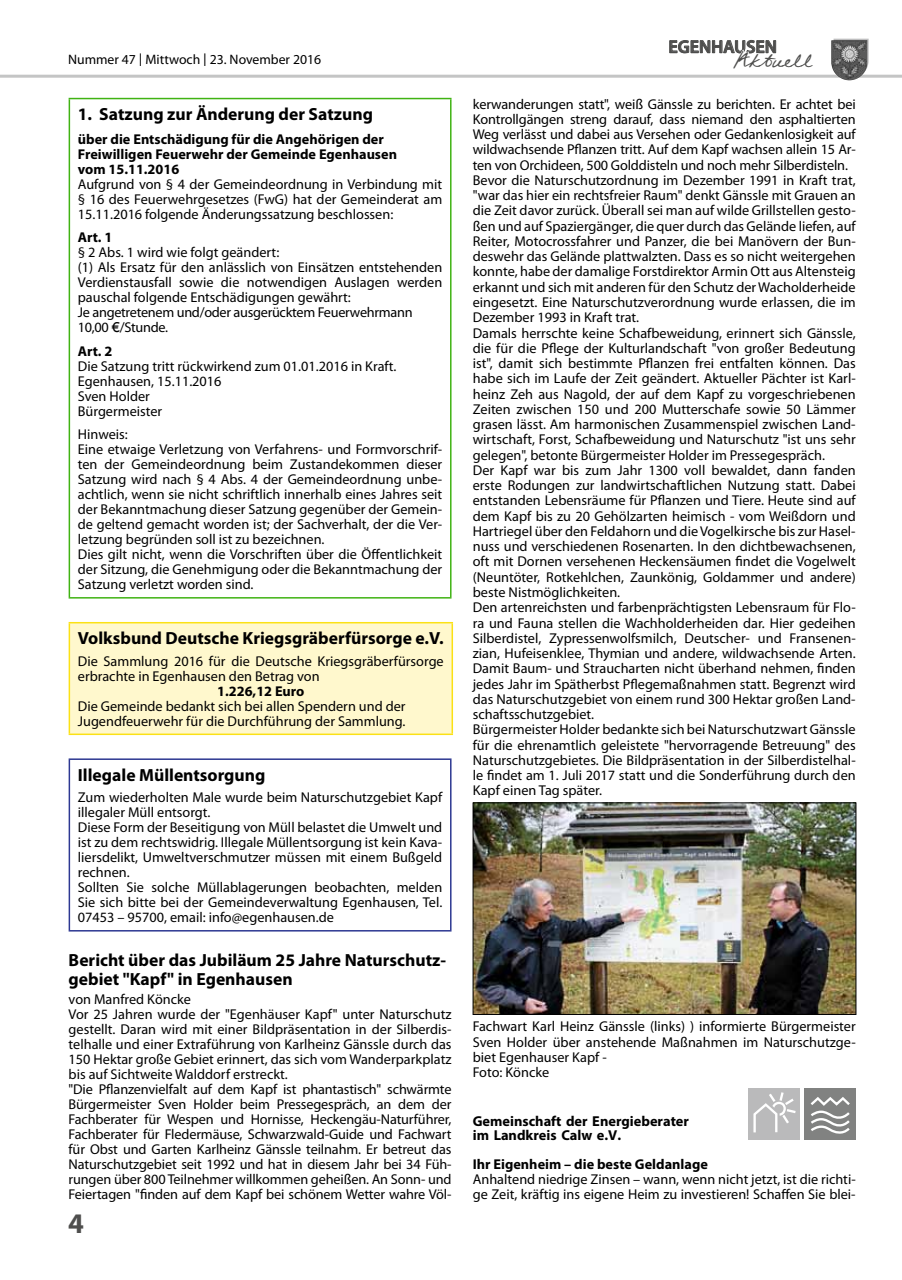
<style>
.page{position:relative;width:902px;height:1280px;background:#fff}
.page>*{position:absolute;margin:0;border:0;box-sizing:border-box;transform-origin:0 0}
.t1{font:700 28.5px "Myriad Pro";color:#4e4e4d}
.t2{font:22.95px "Federico Handwriting";color:#4e4e4d}
.t3{font:600 18px "Myriad Pro";color:#4e4e4d}
.t4{font:700 17.55px/19.2px "Myriad Pro";color:#000}
.t5{font:700 14.4px/14.4px "Myriad Pro";color:#000}
.t6{font:14.25px/15.3px "Myriad Pro";color:#000}
.t7{font:700 14.25px/15px "Myriad Pro";color:#000}
.t8{font:13.65px "Myriad Pro";color:#000}
.s1{font-family:"Lucida Sans"}
.s2{font-family:"Gill Sans"}
</style>
<div class="page">
<hr style="left:0;top:75px;width:901px;height:3px;background:#c4c5c5">
<svg style="left:669px;top:40px;width:108px;height:14px"></svg>
<svg style="left:833px;top:39px;width:35px;height:39px"></svg>
<img style="left:831px;top:40px;width:36px;height:40px">
<hr style="left:69px;top:98px;width:382px;height:1px;background:#40b313">
<hr style="left:69px;top:99px;width:1px;height:498px;background:#40b313">
<hr style="left:450px;top:99px;width:1px;height:498px;background:#40b313">
<hr style="left:69px;top:597px;width:382px;height:2px;background:#40b313">
<div style="left:69px;top:623px;width:383px;height:111px;background:#fff8cd"></div>
<hr style="left:69px;top:622px;width:384px;height:1px;background:#fbe115">
<hr style="left:69px;top:623px;width:1px;height:110px;background:#fbe115">
<hr style="left:451px;top:623px;width:2px;height:110px;background:#fbe115">
<hr style="left:69px;top:733px;width:384px;height:2px;background:#fbe115">
<hr style="left:69px;top:758px;width:382px;height:2px;background:#2d3892">
<hr style="left:69px;top:760px;width:1px;height:170px;background:#2d3892">
<hr style="left:450px;top:760px;width:1px;height:170px;background:#2d3892">
<hr style="left:69px;top:930px;width:382px;height:1px;background:#2d3892">
<img style="left:475px;top:805px;width:379px;height:208px">
<div style="left:473px;top:803px;width:383px;height:212px;border:1px solid #000"></div>
<div style="left:748px;top:1089px;width:52px;height:51px;background:#bababb"></div>
<div style="left:804px;top:1089px;width:52px;height:51px;background:#818281"></div>
<svg style="left:753px;top:1092px;width:43px;height:41px"></svg>
<svg style="left:810px;top:1097px;width:40px;height:37px"></svg>
<p class="t8" style="left:68px;top:51px;width:254px">Nummer 47 <span class="s1">|</span> Mittwoch <span class="s1">|</span> 23. November 2016</p>
<p class="t4" style="left:78px;top:104px;width:296px">1. Satzung zur Änderung der Satzung</p>
<p class="t7" style="left:78px;top:131px;width:320px">über die Entschädigung für die Angehörigen der<br>Freiwilligen Feuerwehr der Gemeinde Egenhausen vom 15.11.2016</p>
<p class="t6" style="left:78px;top:176px;width:366px;text-align:justify">Aufgrund von § 4 der Gemeindeordnung in Verbindung mit § 16 des Feuerwehrgesetzes (FwG) hat der Gemeinderat am 15.11.2016 folgende Änderungssatzung beschlossen:</p>
<p class="t7" style="left:78px;top:230px;width:36px">Art. 1</p>
<p class="t6" style="left:78px;top:245px;width:366px">§ 2 Abs. 1 wird wie folgt geändert:<br>(1) Als Ersatz für den anlässlich von Einsätzen entstehenden Verdienstausfall sowie die notwendigen Auslagen werden pauschal folgende Entschädigungen gewährt:<br>Je angetretenem und/oder ausgerücktem Feuerwehrmann 10,00 <span class="s2">€</span>/Stunde.</p>
<p class="t7" style="left:78px;top:343px;width:36px">Art. 2</p>
<p class="t6" style="left:78px;top:358px;width:320px">Die Satzung tritt rückwirkend zum 01.01.2016 in Kraft.<br>Egenhausen, 15.11.2016<br>Sven Holder<br>Bürgermeister</p>
<p class="t6" style="left:78px;top:427px;width:366px">Hinweis:<br>Eine etwaige Verletzung von Verfahrens- und Formvorschrif&shy;ten der Gemeindeordnung beim Zustandekommen dieser Satzung wird nach § 4 Abs. 4 der Gemeindeordnung unbe&shy;achtlich, wenn sie nicht schriftlich innerhalb eines Jahres seit der Bekanntmachung dieser Satzung gegenüber der Gemein&shy;de geltend gemacht worden ist; der Sachverhalt, der die Ver&shy;letzung begründen soll ist zu bezeichnen.<br>Dies gilt nicht, wenn die Vorschriften über die Öffentlichkeit der Sitzung, die Genehmigung oder die Bekanntmachung der Satzung verletzt worden sind.</p>
<p class="t4" style="left:78px;top:628px;width:367px">Volksbund Deutsche Kriegsgräberfürsorge e.V.</p>
<p class="t6" style="left:78px;top:653px;width:367px">Die Sammlung 2016 für die Deutsche Kriegsgräberfürsorge erbrachte in Egenhausen den Betrag von</p>
<p class="t7" style="left:217px;top:683px;width:89px">1.226,12 Euro</p>
<p class="t6" style="left:78px;top:698px;width:329px">Die Gemeinde bedankt sich bei allen Spendern und der<br>Jugendfeuerwehr für die Durchführung der Sammlung.</p>
<p class="t4" style="left:78px;top:765px;width:189px">Illegale Müllentsorgung</p>
<p class="t6" style="left:78px;top:790px;width:366px">Zum wiederholten Male wurde beim Naturschutzgebiet Kapf illegaler Müll entsorgt.<br>Diese Form der Beseitigung von Müll belastet die Umwelt und ist zu dem rechtswidrig. Illegale Müllentsorgung ist kein Kava&shy;liersdelikt, Umweltverschmutzer müssen mit einem Bußgeld rechnen.<br>Sollten Sie solche Müllablagerungen beobachten, melden Sie sich bitte bei der Gemeindeverwaltung Egenhausen, Tel.<br>07453 – 95700, email: info@egenhausen.de</p>
<p class="t4" style="left:69px;top:949px;width:379px">Bericht über das Jubiläum 25 Jahre Naturschutz&shy;gebiet "Kapf" in Egenhausen</p>
<p class="t6" style="left:69px;top:991px;width:384px">von Manfred Köncke<br>Vor 25 Jahren wurde der "Egenhäuser Kapf" unter Naturschutz gestellt. Daran wird mit einer Bildpräsentation in der Silberdis&shy;telhalle und einer Extraführung von Karlheinz Gänssle durch das 150 Hektar große Gebiet erinnert, das sich vom Wanderparkplatz bis auf Sichtweite Walddorf erstreckt.<br>"Die Pflanzenvielfalt auf dem Kapf ist phantastisch" schwärmte Bürgermeister Sven Holder beim Pressegespräch, an dem der Fachberater für Wespen und Hornisse, Heckengäu-Naturführer, Fachberater für Fledermäuse, Schwarzwald-Guide und Fachwart für Obst und Garten Karlheinz Gänssle teilnahm. Er betreut das Naturschutzgebiet seit 1992 und hat in diesem Jahr bei 34 Füh&shy;rungen über 800 Teilnehmer willkommen geheißen. An Sonn- und Feiertagen "finden auf dem Kapf bei schönem Wetter wahre Völ-</p>
<h1 class="t1" style="left:68px;top:1205px;width:17px">4</h1>
<p class="t3" style="left:668px;top:35px;width:110px">EGENHAUSEN</p>
<h2 class="t2" style="left:733px;top:46px;width:80px">Aktuell</h2>
<p class="t6" style="left:473px;top:96px;width:384px">kerwanderungen statt", weiß Gänssle zu berichten. Er achtet bei Kontrollgängen streng darauf, dass niemand den asphaltierten Weg verlässt und dabei aus Versehen oder Gedankenlosigkeit auf wildwachsende Pflanzen tritt. Auf dem Kapf wachsen allein 15 Ar&shy;ten von Orchideen, 500 Golddisteln und noch mehr Silberdisteln.<br>Bevor die Naturschutzordnung im Dezember 1991 in Kraft trat, "war das hier ein rechtsfreier Raum" denkt Gänssle mit Grauen an die Zeit davor zurück. Überall sei man auf wilde Grillstellen gesto&shy;ßen und auf Spaziergänger, die quer durch das Gelände liefen, auf Reiter, Motocrossfahrer und Panzer, die bei Manövern der Bun&shy;deswehr das Gelände plattwalzten. Dass es so nicht weitergehen konnte, habe der damalige Forstdirektor Armin Ott aus Altensteig erkannt und sich mit anderen für den Schutz der Wacholderheide eingesetzt. Eine Naturschutzverordnung wurde erlassen, die im Dezember 1993 in Kraft trat.<br>Damals herrschte keine Schafbeweidung, erinnert sich Gänssle, die für die Pflege der Kulturlandschaft "von großer Bedeutung ist", damit sich bestimmte Pflanzen frei entfalten können. Das habe sich im Laufe der Zeit geändert. Aktueller Pächter ist Karl&shy;heinz Zeh aus Nagold, der auf dem Kapf zu vorgeschriebenen Zeiten zwischen 150 und 200 Mutterschafe sowie 50 Lämmer grasen lässt. Am harmonischen Zusammenspiel zwischen Land&shy;wirtschaft, Forst, Schafbeweidung und Naturschutz "ist uns sehr gelegen", betonte Bürgermeister Holder im Pressegespräch.<br>Der Kapf war bis zum Jahr 1300 voll bewaldet, dann fanden erste Rodungen zur landwirtschaftlichen Nutzung statt. Dabei entstanden Lebensräume für Pflanzen und Tiere. Heute sind auf dem Kapf bis zu 20 Gehölzarten heimisch - vom Weißdorn und Hartriegel über den Feldahorn und die Vogelkirsche bis zur Hasel&shy;nuss und verschiedenen Rosenarten. In den dichtbewachsenen, oft mit Dornen versehenen Heckensäumen findet die Vogelwelt (Neuntöter, Rotkehlchen, Zaunkönig, Goldammer und andere) beste Nistmöglichkeiten.<br>Den artenreichsten und farbenprächtigsten Lebensraum für Flo&shy;ra und Fauna stellen die Wachholderheiden dar. Hier gedeihen Silberdistel, Zypressenwolfsmilch, Deutscher- und Fransenen&shy;zian, Hufeisenklee, Thymian und andere, wildwachsende Arten.<br>Damit Baum- und Straucharten nicht überhand nehmen, finden jedes Jahr im Spätherbst Pflegemaßnahmen statt. Begrenzt wird das Naturschutzgebiet von einem rund 300 Hektar großen Land&shy;schaftsschutzgebiet.<br>Bürgermeister Holder bedankte sich bei Naturschutzwart Gänssle für die ehrenamtlich geleistete "hervorragende Betreuung" des Naturschutzgebietes. Die Bildpräsentation in der Silberdistelhal&shy;le findet am 1. Juli 2017 statt und die Sonderführung durch den Kapf einen Tag später.</p>
<p class="t6" style="left:473px;top:1018px;width:384px">Fachwart Karl Heinz Gänssle (links) ) informierte Bürgermeister Sven Holder über anstehende Maßnahmen im Naturschutzge&shy;biet Egenhauser Kapf -<br>Foto: Köncke</p>
<p class="t5" style="left:473px;top:1113px;width:218px">Gemeinschaft der Energieberater im Landkreis Calw e.V.</p>
<p class="t7" style="left:473px;top:1156px;width:236px">Ihr Eigenheim – die beste Geldanlage</p>
<p class="t6" style="left:473px;top:1171px;width:384px">Anhaltend niedrige Zinsen – wann, wenn nicht jetzt, ist die richti&shy;ge Zeit, kräftig ins eigene Heim zu investieren! Schaffen Sie blei-</p>
</div>
